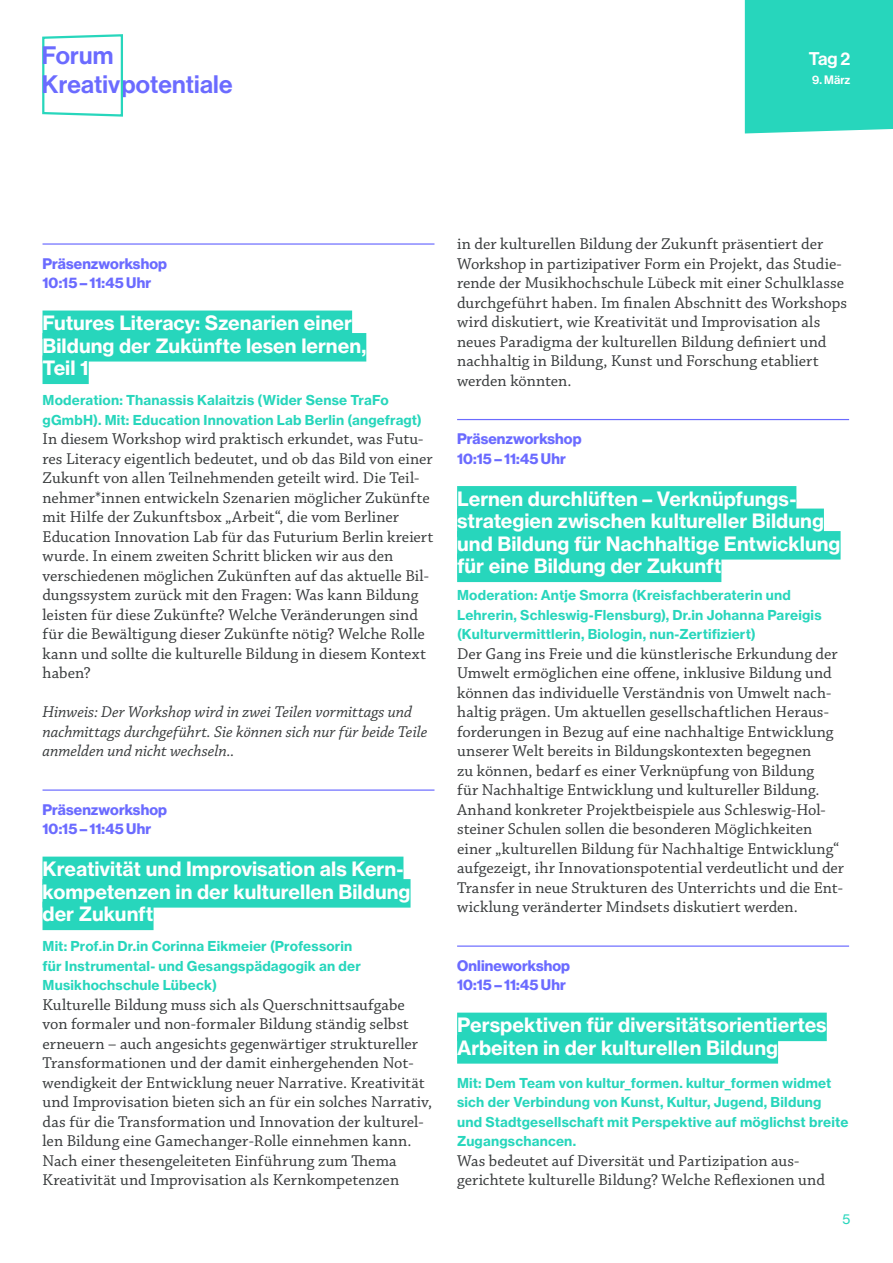
<style>
.page{position:relative;width:893px;height:1263px;background:#fff}
.page>*{position:absolute;margin:0;border:0;box-sizing:border-box;transform-origin:0 0}
.t1{font:24.75px "N Haas Grotesk DS Pro 65 Md";letter-spacing:.01em;color:#6b6bff}
.t2{font:19.5px/22.5px "N Haas Grotesk TX Pro 75 Bd";color:#fff}
.t3{font:18px "N Haas Grotesk DS Pro 65 Md";color:#fff}
.t4{font:16.5px/19.5px "Chaparral Pro";color:#373a3b}
.t5{font:italic 16.5px/19.5px "Chaparral Pro";letter-spacing:-.005em;color:#373a3b}
.t6{font:15px/19.5px "N Haas Grotesk DS Pro 75 Bd";letter-spacing:.005em;color:#6b6bff}
.t7{font:13.5px/19.5px "N Haas Grotesk TX Pro 75 Bd";letter-spacing:.015em;color:#27d6bc}
.t8{font:13.5px "N Haas Grotesk TX Pro 55 Rg";color:#27d6bc}
.t9{font:12px "N Haas Grotesk DS Pro 65 Md";color:#fff}
</style>
<div class="page">
<div style="left:43px;top:311px;width:309px;height:28px;background:#27d6bc"></div>
<div style="left:43px;top:333px;width:323px;height:29px;background:#27d6bc"></div>
<div style="left:43px;top:356px;width:46px;height:28px;background:#27d6bc"></div>
<div style="left:43px;top:857px;width:360px;height:28px;background:#27d6bc"></div>
<div style="left:43px;top:879px;width:368px;height:29px;background:#27d6bc"></div>
<div style="left:43px;top:902px;width:111px;height:28px;background:#27d6bc"></div>
<hr style="left:43px;top:243px;width:391px;height:2px;background:#6b6bff">
<hr style="left:43px;top:789px;width:391px;height:2px;background:#6b6bff">
<div style="left:457px;top:486px;width:339px;height:29px;background:#27d6bc"></div>
<div style="left:457px;top:509px;width:367px;height:28px;background:#27d6bc"></div>
<div style="left:457px;top:531px;width:384px;height:29px;background:#27d6bc"></div>
<div style="left:457px;top:554px;width:264px;height:28px;background:#27d6bc"></div>
<div style="left:457px;top:1013px;width:370px;height:28px;background:#27d6bc"></div>
<div style="left:457px;top:1035px;width:321px;height:29px;background:#27d6bc"></div>
<hr style="left:457px;top:419px;width:392px;height:1px;background:#6b6bff">
<hr style="left:457px;top:945px;width:392px;height:2px;background:#6b6bff">
<div style="left:745px;top:0;width:148px;height:133px;background:#27d6bc"></div>
<svg style="left:42px;top:34px;width:81px;height:83px"></svg>
<h1 class="t1" style="left:42px;top:41px;width:73px">Forum</h1>
<p class="t3" style="left:809px;top:48px;width:43px">Tag 2</p>
<p class="t9" style="left:812px;top:73px;width:40px">9. März</p>
<h1 class="t1" style="left:42px;top:70px;width:192px">Kreativpotentiale</h1>
<p class="t6" style="left:43px;top:254px;width:126px">Präsenzworkshop<br>10:15 – 11:45 Uhr</p>
<p class="t2" style="left:43px;top:312px;width:325px">Futures Literacy: Szenarien einer<br>Bildung der Zukünfte lesen lernen,<br>Teil 1</p>
<p class="t7" style="left:43px;top:390px;width:381px">Moderation: Thanassis Kalaitzis (Wider Sense TraFo gGmbH). Mit: Education Innovation Lab Berlin (angefragt)</p>
<p class="t4" style="left:43px;top:430px;width:392px">In diesem Workshop wird praktisch erkundet, was Futu&shy;res Literacy eigentlich bedeutet, und ob das Bild von einer Zukunft von allen Teilnehmenden geteilt wird. Die Teil&shy;nehmer*innen entwickeln Szenarien möglicher Zukünfte mit Hilfe der Zukunftsbox „Arbeit“, die vom Berliner Education Innovation Lab für das Futurium Berlin kreiert wurde. In einem zweiten Schritt blicken wir aus den verschiedenen möglichen Zukünften auf das aktuelle Bil&shy;dungssystem zurück mit den Fragen: Was kann Bildung leisten für diese Zukünfte? Welche Veränderungen sind für die Bewältigung dieser Zukünfte nötig? Welche Rolle kann und sollte die kulturelle Bildung in diesem Kontext haben?</p>
<p class="t5" style="left:43px;top:703px;width:386px">Hinweis: Der Workshop wird in zwei Teilen vormittags und nachmittags durchgeführt. Sie können sich nur für beide Teile anmelden und nicht wechseln..</p>
<p class="t6" style="left:43px;top:800px;width:126px">Präsenzworkshop<br>10:15 – 11:45 Uhr</p>
<p class="t2" style="left:43px;top:858px;width:370px">Kreativität und Improvisation als Kern&shy;kompetenzen in der kulturellen Bildung der Zukunft</p>
<p class="t7" style="left:43px;top:936px;width:320px">Mit: Prof.in Dr.in Corinna Eikmeier (Professorin für Instrumental- und Gesangspädagogik an der<br>Musikhochschule Lübeck)</p>
<p class="t4" style="left:43px;top:995px;width:391px">Kulturelle Bildung muss sich als Querschnittsaufgabe von formaler und non-formaler Bildung ständig selbst erneuern – auch angesichts gegenwärtiger struktureller Transformationen und der damit einhergehenden Not&shy;wendigkeit der Entwicklung neuer Narrative. Kreativität und Improvisation bieten sich an für ein solches Narrativ, das für die Transformation und Innovation der kulturel&shy;len Bildung eine Gamechanger-Rolle einnehmen kann.<br>Nach einer thesengeleiteten Einführung zum Thema Kreativität und Improvisation als Kernkompetenzen</p>
<p class="t4" style="left:457px;top:235px;width:391px">in der kulturellen Bildung der Zukunft präsentiert der Workshop in partizipativer Form ein Projekt, das Studie&shy;rende der Musikhochschule Lübeck mit einer Schulklasse durchgeführt haben. Im finalen Abschnitt des Workshops wird diskutiert, wie Kreativität und Improvisation als neues Paradigma der kulturellen Bildung definiert und nachhaltig in Bildung, Kunst und Forschung etabliert werden könnten.</p>
<p class="t6" style="left:457px;top:429px;width:126px">Präsenzworkshop<br>10:15 – 11:45 Uhr</p>
<p class="t2" style="left:457px;top:487px;width:385px">Lernen durchlüften – Verknüpfungs&shy;strategien zwischen kultureller Bildung und Bildung für Nachhaltige Entwicklung für eine Bildung der Zukunft</p>
<p class="t7" style="left:457px;top:585px;width:366px">Moderation: Antje Smorra (Kreisfachberaterin und<br>Lehrerin, Schleswig-Flensburg), Dr.in Johanna Pareigis (Kulturvermittlerin, Biologin, nun-Zertifiziert)</p>
<p class="t4" style="left:457px;top:644px;width:388px">Der Gang ins Freie und die künstlerische Erkundung der Umwelt ermöglichen eine offene, inklusive Bildung und können das individuelle Verständnis von Umwelt nach&shy;haltig prägen. Um aktuellen gesellschaftlichen Heraus&shy;forderungen in Bezug auf eine nachhaltige Entwicklung unserer Welt bereits in Bildungskontexten begegnen<br>zu können, bedarf es einer Verknüpfung von Bildung<br>für Nachhaltige Entwicklung und kultureller Bildung.<br>Anhand konkreter Projektbeispiele aus Schleswig-Hol&shy;steiner Schulen sollen die besonderen Möglichkeiten einer „kulturellen Bildung für Nachhaltige Entwicklung“ aufgezeigt, ihr Innovationspotential verdeutlicht und der Transfer in neue Strukturen des Unterrichts und die Ent&shy;wicklung veränderter Mindsets diskutiert werden.</p>
<p class="t6" style="left:457px;top:956px;width:114px">Onlineworkshop<br>10:15 – 11:45 Uhr</p>
<p class="t2" style="left:457px;top:1014px;width:371px">Perspektiven für diversitätsorientiertes<br>Arbeiten in der kulturellen Bildung</p>
<p class="t7" style="left:457px;top:1073px;width:393px">Mit: Dem Team von kultur_formen. kultur_formen widmet sich der Verbindung von Kunst, Kultur, Jugend, Bildung und Stadtgesellschaft mit Perspektive auf möglichst breite Zugangschancen.</p>
<p class="t4" style="left:457px;top:1151px;width:369px">Was bedeutet auf Diversität und Partizipation aus&shy;gerichtete kulturelle Bildung? Welche Reflexionen und</p>
<p class="t8" style="left:842px;top:1211px;width:9px">5</p>
</div>
